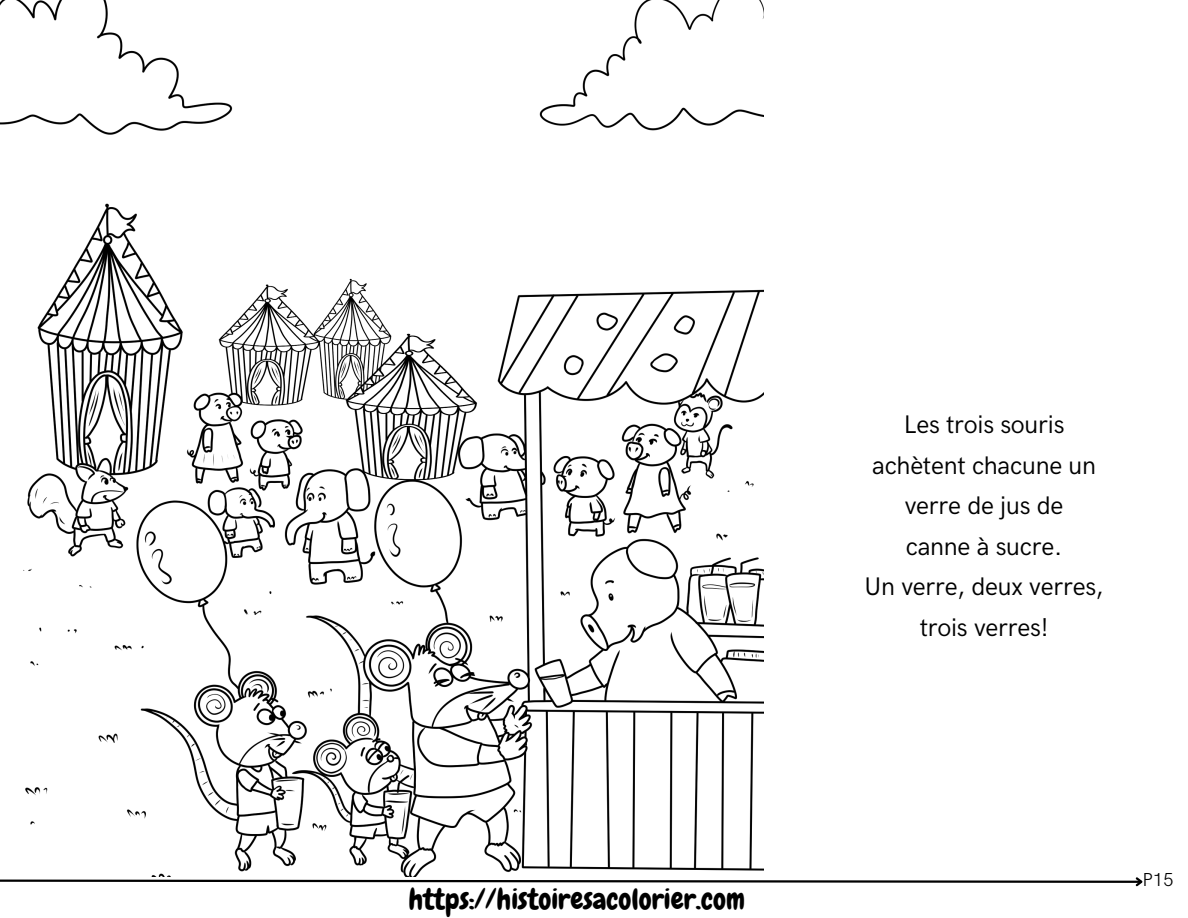
<style>
.page{position:relative;width:1188px;height:918px;background:#fff}
.page>*{position:absolute;margin:0;border:0;box-sizing:border-box;transform-origin:0 0}
.t1{font:28.95px "Chewy";color:#000}
.t2{font:25.5px "HK Grotesk";letter-spacing:-.01em;color:#000}
.t3{font:300 18.9px "HK Grotesk";color:#000}
</style>
<div class="page">
<svg style="left:0;top:876px;width:1143px;height:11px"></svg>
<img style="left:0;top:0;width:764px;height:876px">
<p class="t1" style="left:409px;top:881px;width:338px">https://histoiresacolorier.com</p>
<p class="t2" style="left:904px;top:410px;width:162px">Les trois souris</p>
<p class="t2" style="left:872px;top:451px;width:225px">achètent chacune un</p>
<p class="t2" style="left:905px;top:491px;width:160px">verre de jus de</p>
<p class="t2" style="left:906px;top:532px;width:158px">canne à sucre.</p>
<p class="t2" style="left:865px;top:572px;width:241px">Un verre, deux verres,</p>
<p class="t2" style="left:920px;top:613px;width:130px">trois verres!</p>
<p class="t3" style="left:1142px;top:869px;width:33px">P15</p>
</div>
